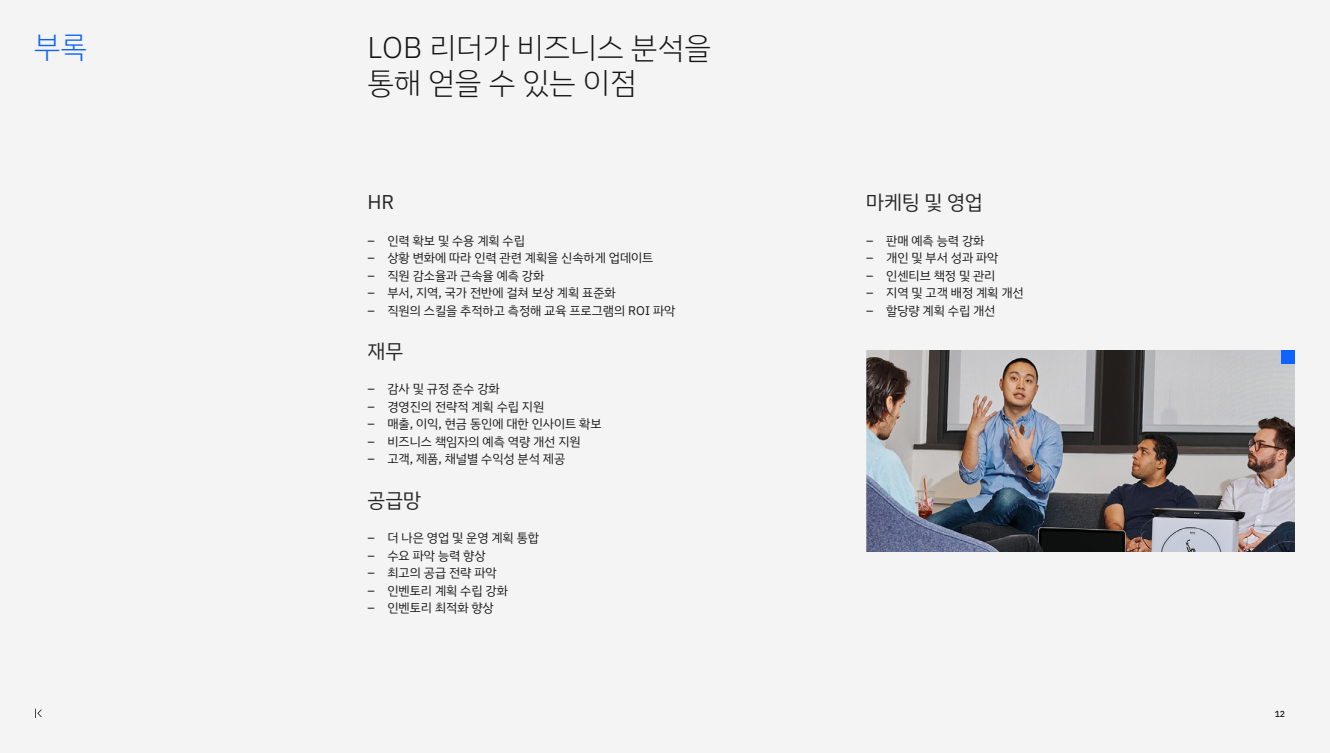
<style>
.page{position:relative;width:1330px;height:753px;background:#fff}
.page>*{position:absolute;margin:0;border:0;box-sizing:border-box;transform-origin:0 0}
.t1{font:300 30px/35px "IBM Plex Sans KR";color:#161616}
.t2{font:300 30px "IBM Plex Sans KR";color:#0f62fe}
.t3{font:20px "IBM Plex Sans KR";color:#262626}
.t4{font:20px "IBM Plex Sans";color:#262626}
.t5{font:12.5px "IBM Plex Sans KR";color:#161616}
.t6{font:12.5px "IBM Plex Sans KR";letter-spacing:.12em;color:#161616}
.t7{font:12.5px "IBM Plex Sans KR";letter-spacing:.235em;color:#161616}
.t8{font:500 8.75px "IBM Plex Sans";color:#161616}
.s1{font-family:"IBM Plex Sans"}
</style>
<div class="page">
<div style="left:0;top:0;width:1330px;height:752px;background:#f4f4f4"></div>
<img style="left:866px;top:350px;width:429px;height:201px">
<div style="left:1281px;top:350px;width:14px;height:14px;background:#0f62fe"></div>
<svg style="left:35px;top:708px;width:7px;height:9px"></svg>
<h1 class="t2" style="left:34px;top:29px;width:55px">부록</h1>
<h1 class="t1" style="left:368px;top:31px;width:345px"><span class="s1">LOB</span> 리더가 비즈니스 분석을 통해 얻을 수 있는 이점</h1>
<h2 class="t4" style="left:368px;top:187px;width:28px">HR</h2>
<p class="t6" style="left:368px;top:233px;width:159px"><span class="s1">–</span> 인력확보및수용계획수립</p>
<p class="t5" style="left:368px;top:250px;width:287px"><span class="s1">–</span> 상황 변화에 따라 인력 관련 계획을 신속하게 업데이트</p>
<p class="t5" style="left:368px;top:268px;width:178px"><span class="s1">–</span> 직원 감소율과 근속율 예측 강화</p>
<p class="t5" style="left:368px;top:285px;width:250px"><span class="s1">–</span> 부서<span class="s1">,</span> 지역<span class="s1">,</span> 국가 전반에 걸쳐 보상 계획 표준화</p>
<p class="t5" style="left:368px;top:303px;width:309px"><span class="s1">–</span> 직원의 스킬을 추적하고 측정해 교육 프로그램의 <span class="s1">ROI</span> 파악</p>
<h2 class="t3" style="left:368px;top:340px;width:37px">재무</h2>
<p class="t6" style="left:368px;top:381px;width:134px"><span class="s1">–</span> 감사및규정준수강화</p>
<p class="t5" style="left:368px;top:399px;width:178px"><span class="s1">–</span> 경영진의 전략적 계획 수립 지원</p>
<p class="t5" style="left:368px;top:416px;width:236px"><span class="s1">–</span> 매출<span class="s1">,</span> 이익<span class="s1">,</span> 현금 동인에 대한 인사이트 확보</p>
<p class="t5" style="left:368px;top:434px;width:215px"><span class="s1">–</span> 비즈니스 책임자의 예측 역량 개선 지원</p>
<p class="t5" style="left:368px;top:451px;width:199px"><span class="s1">–</span> 고객<span class="s1">,</span> 제품<span class="s1">,</span> 채널별 수익성 분석 제공</p>
<h2 class="t3" style="left:368px;top:488px;width:55px">공급망</h2>
<p class="t7" style="left:368px;top:530px;width:173px"><span class="s1">–</span> 더나은영업및운영계획통합</p>
<p class="t5" style="left:368px;top:548px;width:120px"><span class="s1">–</span> 수요 파악 능력 향상</p>
<p class="t5" style="left:368px;top:565px;width:131px"><span class="s1">–</span> 최고의 공급 전략 파악</p>
<p class="t5" style="left:368px;top:583px;width:142px"><span class="s1">–</span> 인벤토리 계획 수립 강화</p>
<p class="t5" style="left:368px;top:600px;width:128px"><span class="s1">–</span> 인벤토리 최적화 향상</p>
<h2 class="t3" style="left:866px;top:191px;width:118px">마케팅 및 영업</h2>
<p class="t5" style="left:866px;top:233px;width:120px"><span class="s1">–</span> 판매 예측 능력 강화</p>
<p class="t6" style="left:866px;top:250px;width:134px"><span class="s1">–</span> 개인및부서성과파악</p>
<p class="t5" style="left:866px;top:268px;width:131px"><span class="s1">–</span> 인센티브 책정 및 관리</p>
<p class="t6" style="left:866px;top:285px;width:159px"><span class="s1">–</span> 지역및고객배정계획개선</p>
<p class="t5" style="left:866px;top:303px;width:131px"><span class="s1">–</span> 할당량 계획 수립 개선</p>
<p class="t8" style="left:1275px;top:706px;width:12px">12</p>
</div>
